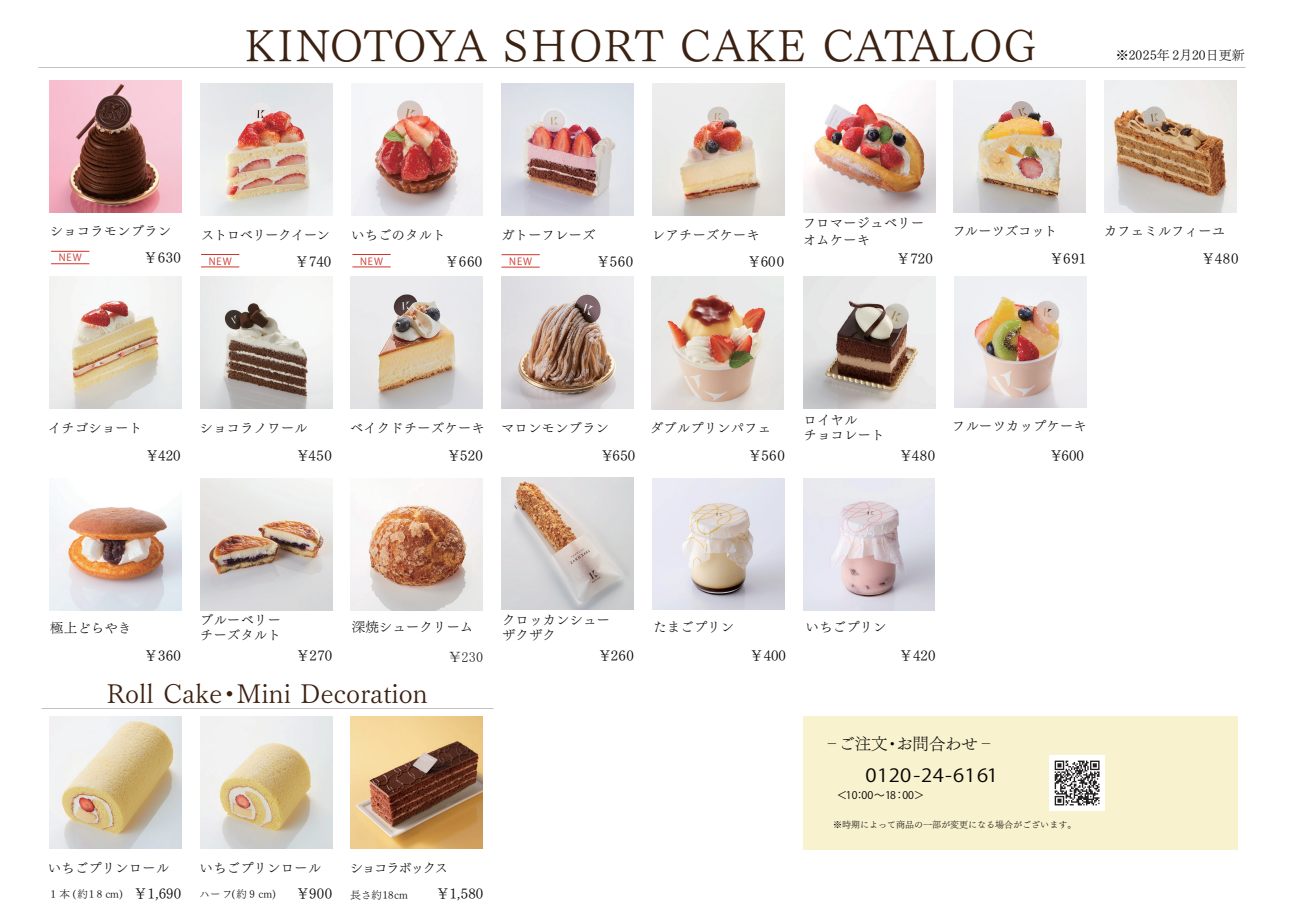
<style>
.page{position:relative;width:1289px;height:919px;background:#fff}
.page>*{position:absolute;margin:0;border:0;box-sizing:border-box;transform-origin:0 0}
.t1{font:45px "Tsuku Min Pr 6 N L";color:#3b2111}
.t2{font:27px "Tsuku Min Pr 6 N L";color:#3b2111}
.t3{font:18.15px "Koz Go Pr 6 N";letter-spacing:.025em;color:#060303;scale:1.12 1}
.t4{font:16.5px "Tsuku Min Pr 6 N L";letter-spacing:-.01em;color:#030303}
.t5{font:14.25px "Tsuku Min Pr 6 N L";letter-spacing:.02em;color:#070405}
.t6{font:14.25px "Tsuku Min Pr 6 N L";color:#0a0808}
.t7{font:14.25px "MS P Mincho";color:#211f1d}
.t8{font:13.5px/15px "Tsuku Min Pr 6 N L";color:#070405}
.t9{font:13.5px "Tsuku Min Pr 6 N L";letter-spacing:-.05em;color:#070405}
.t10{font:13.5px "Tsuku Min Pr 6 N L";letter-spacing:-.1em;color:#070405}
.t11{font:13.5px "Tsuku Min Pr 6 N L";letter-spacing:-.02em;color:#070405}
.t12{font:13.5px "Tsuku Min Pr 6 N L";color:#060303}
.t13{font:13.05px "Tsuku Min Pr 6 N L";color:#070405}
.t14{font:10.5px "Tsuku Min Pr 6 N L";color:#070405}
.t15{font:10.5px "Koz Go Pr 6 N";color:#060303}
.t16{font:9.75px "Koz Go Pr 6 N";letter-spacing:.1em;color:#ce342a}
.t17{font:9px "Tsuku Min Pr 6 N L";color:#060303}
.s1{font-size:14.25px}
</style>
<div class="page">
<img style="left:652px;top:478px;width:132px;height:131px">
<img style="left:803px;top:478px;width:131px;height:132px">
<img style="left:501px;top:277px;width:132px;height:132px">
<img style="left:351px;top:478px;width:132px;height:132px">
<img style="left:502px;top:478px;width:131px;height:131px">
<img style="left:50px;top:276px;width:132px;height:133px">
<img style="left:200px;top:276px;width:132px;height:132px">
<img style="left:50px;top:716px;width:132px;height:132px">
<img style="left:200px;top:716px;width:132px;height:132px">
<img style="left:652px;top:277px;width:131px;height:132px">
<img style="left:351px;top:276px;width:132px;height:132px">
<div style="left:803px;top:716px;width:434px;height:133px;background:#f9f2cf"></div>
<div style="left:1049px;top:755px;width:55px;height:55px;background:#fff"></div>
<svg style="left:1054px;top:760px;width:45px;height:45px"></svg>
<img style="left:803px;top:276px;width:132px;height:132px">
<img style="left:953px;top:80px;width:132px;height:132px">
<img style="left:1104px;top:80px;width:131px;height:132px">
<img style="left:50px;top:501px;width:132px;height:109px">
<img style="left:351px;top:716px;width:132px;height:132px">
<img style="left:954px;top:276px;width:132px;height:131px">
<img style="left:803px;top:83px;width:132px;height:129px">
<img style="left:201px;top:478px;width:131px;height:132px">
<img style="left:501px;top:83px;width:132px;height:132px">
<hr style="left:201px;top:254px;width:38px;height:1px;background:#ce342a">
<hr style="left:201px;top:266px;width:38px;height:1px;background:#ce342a">
<hr style="left:352px;top:254px;width:39px;height:1px;background:#ce342a">
<hr style="left:352px;top:266px;width:39px;height:1px;background:#ce342a">
<img style="left:200px;top:83px;width:132px;height:132px">
<img style="left:351px;top:83px;width:132px;height:132px">
<hr style="left:501px;top:254px;width:38px;height:1px;background:#ce342a">
<hr style="left:501px;top:267px;width:38px;height:1px;background:#ce342a">
<hr style="left:51px;top:251px;width:38px;height:1px;background:#ce342a">
<hr style="left:51px;top:263px;width:38px;height:1px;background:#ce342a">
<img style="left:50px;top:80px;width:132px;height:132px">
<img style="left:652px;top:83px;width:132px;height:132px">
<h1 class="t1" style="left:245px;top:5px;width:792px">KINOTOYA SHORT CAKE CATALOG</h1>
<p class="t13" style="left:1115px;top:44px;width:130px">※2025年 2月20日更新</p>
<p class="t8" style="left:50px;top:222px;width:123px">ショコラモンブラン</p>
<p class="t16" style="left:59px;top:252px;width:24px">NEW</p>
<p class="t5" style="left:747px;top:248px;width:39px">￥600</p>
<p class="t8" style="left:351px;top:225px;width:96px">いちごのタルト</p>
<p class="t16" style="left:360px;top:255px;width:24px">NEW</p>
<p class="t5" style="left:596px;top:248px;width:39px">￥560</p>
<p class="t9" style="left:201px;top:222px;width:130px">ストロベリークイーン</p>
<p class="t8" style="left:501px;top:225px;width:96px">ガトーフレーズ</p>
<p class="t8" style="left:652px;top:225px;width:109px">レアチーズケーキ</p>
<p class="t5" style="left:143px;top:245px;width:39px">￥630</p>
<p class="t5" style="left:295px;top:248px;width:38px">￥740</p>
<p class="t16" style="left:509px;top:256px;width:24px">NEW</p>
<p class="t16" style="left:209px;top:255px;width:24px">NEW</p>
<p class="t5" style="left:445px;top:248px;width:39px">￥660</p>
<p class="t8" style="left:802px;top:213px;width:123px;line-height:16.2px">フロマージュベリーオムケーキ</p>
<p class="t8" style="left:1103px;top:222px;width:123px">カフェミルフィーユ</p>
<p class="t5" style="left:1200px;top:246px;width:39px">￥480</p>
<p class="t11" style="left:952px;top:219px;width:106px">フルーツズコット</p>
<p class="t5" style="left:896px;top:245px;width:38px">￥720</p>
<p class="t5" style="left:1049px;top:246px;width:38px">￥691</p>
<p class="t8" style="left:48px;top:418px;width:96px">イチゴショート</p>
<p class="t8" style="left:803px;top:410px;width:82px">ロイヤル<br>チョコレート</p>
<p class="t8" style="left:649px;top:418px;width:123px">ダブルプリンパフェ</p>
<p class="t8" style="left:501px;top:418px;width:109px">マロンモンブラン</p>
<p class="t8" style="left:350px;top:418px;width:137px">ベイクドチーズケーキ</p>
<p class="t8" style="left:200px;top:418px;width:109px">ショコラノワール</p>
<p class="t8" style="left:951px;top:417px;width:136px">フルーツカップケーキ</p>
<p class="t5" style="left:145px;top:442px;width:37px">￥420</p>
<p class="t5" style="left:296px;top:442px;width:38px">￥450</p>
<p class="t5" style="left:447px;top:442px;width:38px">￥520</p>
<p class="t6" style="left:600px;top:442px;width:37px">￥650</p>
<p class="t5" style="left:748px;top:442px;width:38px">￥560</p>
<p class="t5" style="left:898px;top:442px;width:38px">￥480</p>
<p class="t5" style="left:1048px;top:442px;width:36px">￥600</p>
<p class="t8" style="left:50px;top:618px;width:82px">極上どらやき</p>
<p class="t5" style="left:144px;top:642px;width:39px">￥360</p>
<p class="t8" style="left:200px;top:611px;width:82px">ブルーベリーチーズタルト</p>
<p class="t8" style="left:352px;top:617px;width:123px">深焼シュークリーム</p>
<p class="t8" style="left:502px;top:611px;width:109px">クロッカンシューザクザク</p>
<p class="t5" style="left:296px;top:642px;width:38px">￥270</p>
<p class="t7" style="left:448px;top:649px;width:37px">￥230</p>
<p class="t5" style="left:598px;top:642px;width:38px">￥260</p>
<h2 class="t2" style="left:107px;top:669px;width:322px">Roll Cake・Mini Decoration</h2>
<p class="t8" style="left:653px;top:617px;width:82px">たまごプリン</p>
<p class="t12" style="left:805px;top:614px;width:82px">いちごプリン</p>
<p class="t5" style="left:749px;top:642px;width:38px">￥400</p>
<p class="t5" style="left:898px;top:642px;width:38px">￥420</p>
<p class="t4" style="left:824px;top:728px;width:172px">‐ご注文・お問合わせ‐</p>
<h3 class="t3" style="left:865px;top:764px;width:120px">0120-24-6161</h3>
<p class="t15" style="left:836px;top:788px;width:89px">＜10：00～18：00＞</p>
<p class="t8" style="left:48px;top:859px;width:123px">いちごプリンロール</p>
<p class="t8" style="left:200px;top:859px;width:123px">いちごプリンロール</p>
<p class="t14" style="left:50px;top:884px;width:132px">1 本 (約1 8 cm) <span class="s1">￥1,690</span></p>
<p class="t14" style="left:200px;top:884px;width:78px">ハーフ(約 9 cm)</p>
<p class="t5" style="left:296px;top:881px;width:38px">￥900</p>
<p class="t14" style="left:350px;top:885px;width:59px">長さ約18cm</p>
<p class="t10" style="left:350px;top:856px;width:100px">ショコラボックス</p>
<p class="t5" style="left:435px;top:881px;width:49px">￥1,580</p>
<p class="t17" style="left:833px;top:817px;width:244px">※時期によって商品の一部が変更になる場合がございます。</p>
</div>
